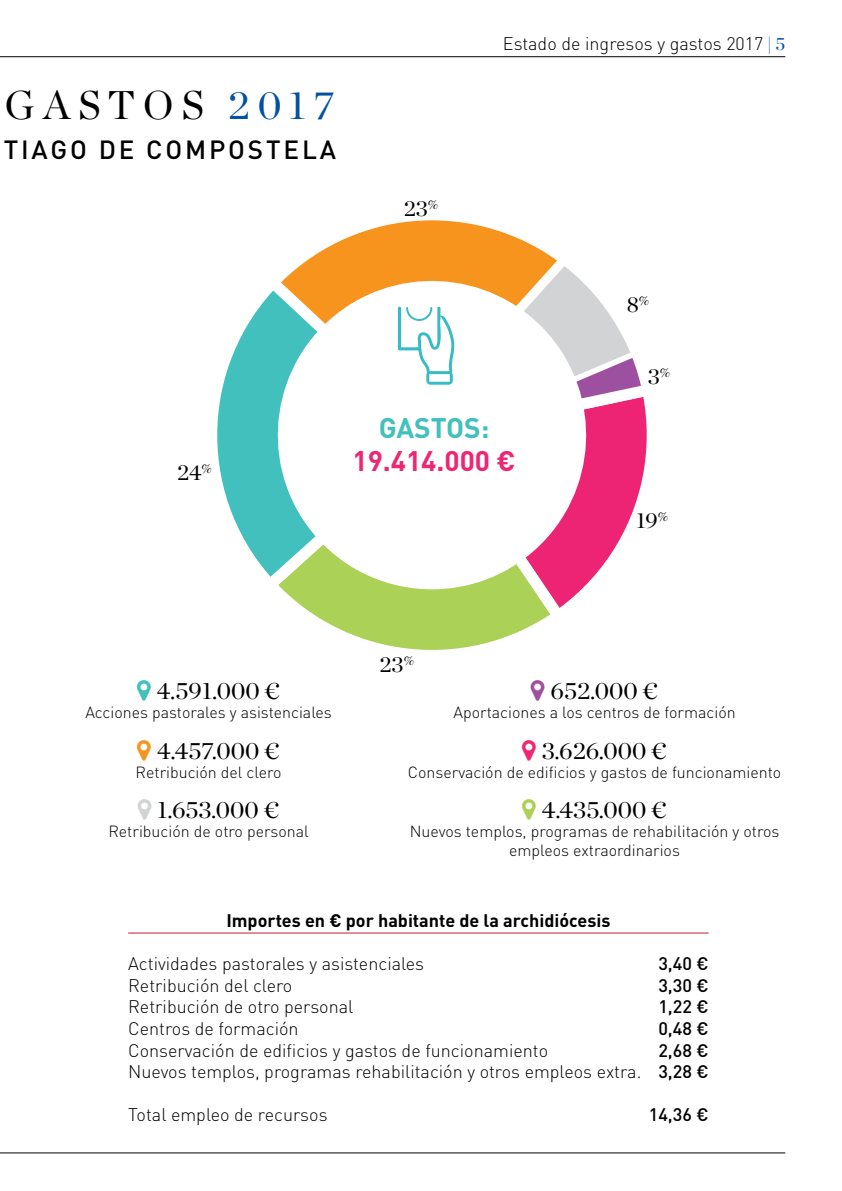
<style>
.page{position:relative;width:842px;height:1191px;background:#fff}
.page>*{position:absolute;margin:0;border:0;box-sizing:border-box;transform-origin:0 0}
.t1{font:40px "Chronicle Display";letter-spacing:.2em;color:#000}
.t2{font:700 28px "DIN Pro";color:#ed2774}
.t3{font:700 28px "DIN Pro";color:#42c0bd}
.t4{font:500 26px "DIN Pro";color:#000}
.t5{font:24px "Chronicle Display";color:#000}
.t6{font:22px "Chronicle Display";color:#000}
.t7{font:300 18px/21.6px "DIN Pro";color:#000;text-align:right}
.t8{font:700 18px "DIN Pro";color:#000}
.t9{font:500 18px "DIN Pro";color:#000}
.t10{font:300 16px/19.2px "DIN Pro";color:#000;text-align:center}
.s1{color:#0251a3}
.s2{font-family:"Chronicle Display";font-weight:400;color:#0251a3}
.s3{font-weight:500}
</style>
<div class="page">
<hr style="left:0;top:56px;width:785px;height:1px;background:#000">
<hr style="left:0;top:1152px;width:785px;height:1px;background:#000">
<svg style="left:297px;top:602px;width:208px;height:48px"></svg>
<svg style="left:421px;top:450px;width:226px;height:187px"></svg>
<svg style="left:301px;top:220px;width:221px;height:45px;fill:#f7941e"></svg>
<svg style="left:217px;top:265px;width:235px;height:337px"></svg>
<hr style="left:128px;top:932px;width:581px;height:1px;background:#be1e2d">
<svg style="left:396px;top:240px;width:251px;height:210px"></svg>
<h1 class="t1" style="left:5px;top:74px;width:331px">GASTOS <span class="s1">2017</span></h1>
<h3 class="t4" style="left:-55px;top:131px;width:19px">TIAGO</h3>
<h3 class="t4" style="left:99px;top:131px;width:68px">DE COMPOSTELA</h3>
<p class="t6" style="left:404px;top:191px;width:36px">23<sup>%</sup></p>
<p class="t7" style="left:503px;top:32px;width:284px">Estado de ingresos y gastos 2017 <span class="s2">| 5</span></p>
<p class="t6" style="left:177px;top:455px;width:36px">24<sup>%</sup></p>
<h2 class="t3" style="left:379px;top:408px;width:112px">GASTOS:</h2>
<h2 class="t2" style="left:352px;top:442px;width:165px">19.414.000 €</h2>
<p class="t6" style="left:627px;top:287px;width:24px">8<sup>%</sup></p>
<p class="t6" style="left:648px;top:359px;width:24px">3<sup>%</sup></p>
<p class="t6" style="left:636px;top:503px;width:33px">19<sup>%</sup></p>
<h3 class="t5" style="left:157px;top:672px;width:125px">4.591.000 €</h3>
<p class="t10" style="left:85px;top:702px;width:248px">Acciones pastorales y asistenciales</p>
<h3 class="t5" style="left:157px;top:731px;width:124px">4.457.000 €</h3>
<p class="t10" style="left:136px;top:761px;width:147px">Retribución del clero</p>
<h3 class="t5" style="left:157px;top:791px;width:123px">1.653.000 €</h3>
<p class="t10" style="left:108px;top:821px;width:202px">Retribución de otro personal</p>
<p class="t6" style="left:379px;top:647px;width:36px">23<sup>%</sup></p>
<h3 class="t5" style="left:550px;top:672px;width:109px">652.000 €</h3>
<p class="t10" style="left:453px;top:702px;width:284px">Aportaciones a los centros de formación</p>
<h3 class="t5" style="left:542px;top:731px;width:126px">3.626.000 €</h3>
<p class="t10" style="left:408px;top:761px;width:375px">Conservación de edificios y gastos de funcionamiento</p>
<h3 class="t5" style="left:542px;top:791px;width:127px">4.435.000 €</h3>
<p class="t10" style="left:410px;top:821px;width:371px">Nuevos templos, programas de rehabilitación y otros empleos extraordinarios</p>
<p class="t8" style="left:226px;top:908px;width:385px">Importes en € por habitante de la archidiócesis</p>
<p class="t7" style="left:128px;top:952px;width:298px">Actividades pastorales y asistenciales</p>
<p class="t9" style="left:658px;top:951px;width:52px">3,40 €</p>
<p class="t7" style="left:128px;top:973px;width:166px">Retribución del clero</p>
<p class="t9" style="left:658px;top:973px;width:52px">3,30 €</p>
<p class="t7" style="left:128px;top:995px;width:227px">Retribución de otro personal</p>
<p class="t9" style="left:658px;top:994px;width:52px">1,22 €</p>
<p class="t7" style="left:128px;top:1016px;width:172px">Centros de formación</p>
<p class="t9" style="left:658px;top:1016px;width:52px">0,48 €</p>
<p class="t7" style="left:128px;top:1038px;width:421px">Conservación de edificios y gastos de funcionamiento</p>
<p class="t7" style="left:128px;top:1038px;width:582px"><span class="s3">2,68 €<br></span>Nuevos templos, programas rehabilitación y otros empleos extra. <span class="s3">3,28 €</span></p>
<p class="t7" style="left:128px;top:1103px;width:201px">Total empleo de recursos</p>
<p class="t9" style="left:649px;top:1102px;width:61px">14,36 €</p>
</div>
